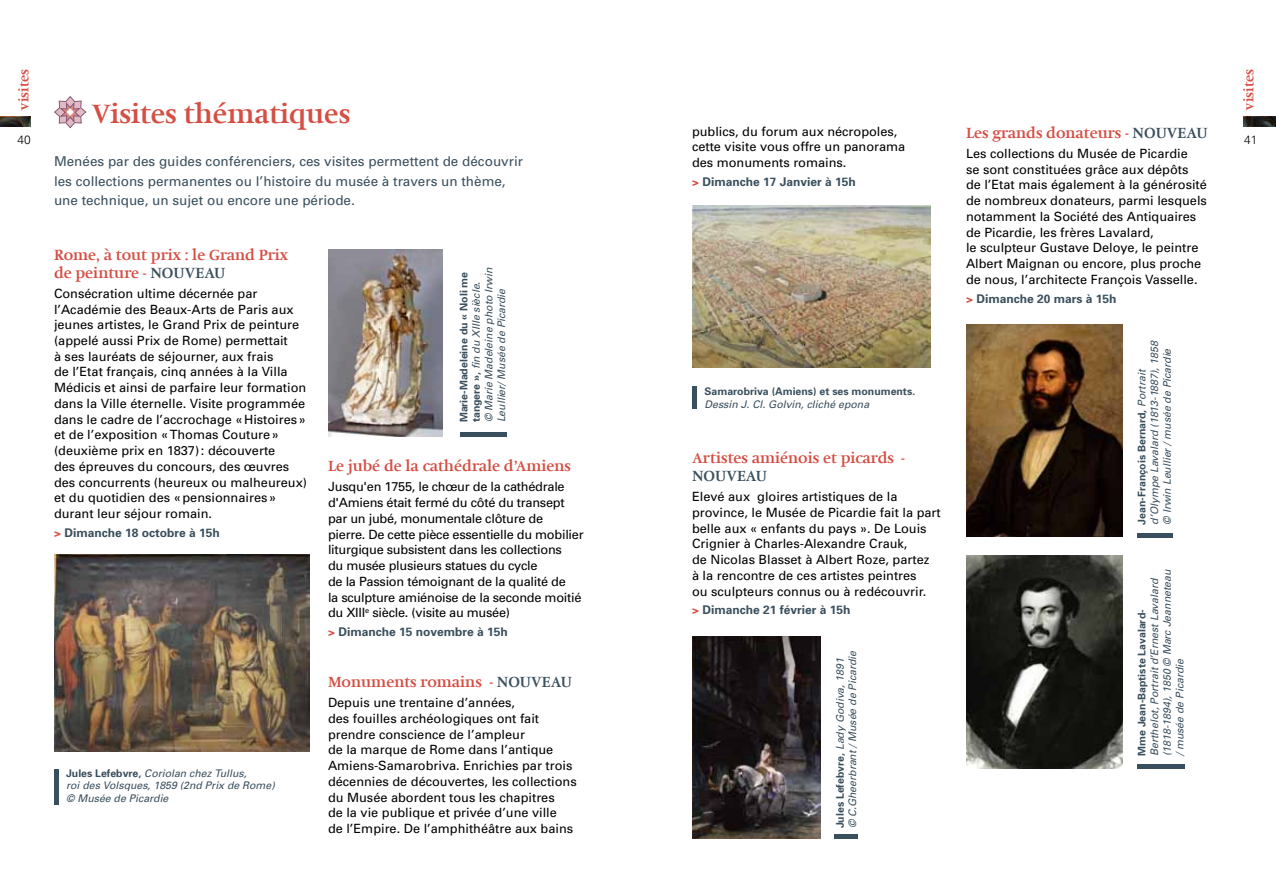
<style>
.page{position:relative;width:1276px;height:893px;background:#fff}
.page>*{position:absolute;margin:0;border:0;box-sizing:border-box;transform-origin:0 0}
.t1{font:700 27px "Hollander Com";color:#d54e44}
.t2{font:700 15px/18px "Hollander Com";color:#d54e44}
.t3{font:700 15px "Hollander Com";color:#3a4f5d}
.t4{font:13.5px/19.5px "Univers";color:#3a4f5d}
.t5{font:700 13.5px "Hollander Com";color:#d54e44}
.t6{font:12.75px/15.8px "Univers";color:#000}
.t7{font:12.75px/15.8px "Univers";letter-spacing:-.02em;color:#000}
.t8{font:700 12px "Univers";color:#3a4f5d}
.t9{font:300 12px "Univers";color:#000}
.t10{font:italic 10.5px/12.6px "Univers";color:#3a4f5d}
.t11{font:700 10.5px "Univers";color:#3a4f5d}
.s1{color:#d54e44}
.s2{color:#3a4f5d}
.s3{font-weight:700;font-style:normal}
</style>
<div class="page">
<img style="left:0;top:117px;width:31px;height:9px">
<img style="left:1243px;top:117px;width:33px;height:9px">
<img style="left:54px;top:555px;width:256px;height:196px">
<img style="left:328px;top:249px;width:114px;height:188px">
<img style="left:692px;top:637px;width:128px;height:202px">
<img style="left:966px;top:324px;width:157px;height:213px">
<img style="left:966px;top:556px;width:157px;height:212px">
<img style="left:692px;top:205px;width:239px;height:163px">
<hr style="left:54px;top:769px;width:4px;height:36px;background:#3a4f5d">
<hr style="left:460px;top:433px;width:46px;height:4px;background:#3a4f5d">
<hr style="left:834px;top:835px;width:24px;height:4px;background:#3a4f5d">
<hr style="left:1137px;top:533px;width:35px;height:4px;background:#3a4f5d">
<hr style="left:1137px;top:764px;width:48px;height:4px;background:#3a4f5d">
<hr style="left:692px;top:386px;width:4px;height:23px;background:#3a4f5d">
<svg style="left:54px;top:96px;width:33px;height:33px"></svg>
<p class="t5" style="left:15px;top:110px;width:42px;rotate:-90deg">visites</p>
<p class="t5" style="left:1240px;top:110px;width:42px;rotate:-90deg">visites</p>
<p class="t6" style="left:692px;top:123px;width:215px">publics, du forum aux nécropoles, cette visite vous offre un panorama des monuments romains.</p>
<p class="t8" style="left:692px;top:174px;width:165px"><span class="s1">&gt;</span> Dimanche 17 Janvier à 15h</p>
<h1 class="t1" style="left:92px;top:96px;width:260px">Visites thématiques</h1>
<p class="t4" style="left:54px;top:152px;width:470px">Menées par des guides conférenciers, ces visites permettent de découvrir les collections permanentes ou l’histoire du musée à travers un thème, une technique, un sujet ou encore une période.</p>
<p class="t2" style="left:966px;top:124px;width:243px">Les grands donateurs - <span class="s2">NOUVEAU</span></p>
<p class="t6" style="left:966px;top:146px;width:242px">Les collections du Musée de Picardie<br>se sont constituées grâce aux dépôts<br>de l’Etat mais également à la générosité de nombreux donateurs, parmi lesquels notamment la Société des Antiquaires de Picardie, les frères Lavalard,<br>le sculpteur Gustave Deloye, le peintre Albert Maignan ou encore, plus proche de nous, l’architecte François Vasselle.</p>
<p class="t8" style="left:966px;top:291px;width:152px"><span class="s1">&gt;</span> Dimanche 20 mars à 15h</p>
<p class="t9" style="left:18px;top:132px;width:15px">40</p>
<p class="t9" style="left:1244px;top:132px;width:15px">41</p>
<p class="t2" style="left:54px;top:246px;width:236px">Rome, à tout prix : le Grand Prix de peinture - <span class="s2">NO UVEAU</span></p>
<p class="t6" style="left:54px;top:285px;width:254px">Consécration ultime décernée par l’Académie des Beaux-Arts de Paris aux jeunes artistes, le Grand Prix de peinture (appelé aussi Prix de Rome) permettait<br>à ses lauréats de séjourner, aux frais<br>de l’Etat français, cinq années à la Villa Médicis et ainsi de parfaire leur formation dans la Ville éternelle. Visite programmée dans le cadre de l’accrochage «Histoires» et de l’exposition «Thomas Couture» (deuxième prix en 1837): découverte<br>des épreuves du concours, des œuvres des concurrents (heureux ou malheureux) et du quotidien des «pensionnaires» durant leur séjour romain.</p>
<p class="t8" style="left:54px;top:525px;width:167px"><span class="s1">&gt;</span> Dimanche 18 octobre à 15h</p>
<p class="t10" style="left:457px;top:422px;width:157px;rotate:-90deg"><span class="s3">Marie-Madeleine du « Noli me tangere »,</span> fin du XIIIe siècle.<br>© Marie Madeleine photo Irwin<br>Leullier/Musée de Picardie</p>
<p class="t10" style="left:1135px;top:525px;width:186px;rotate:-90deg"><span class="s3">Jean-François Bernard,</span> Portrait d’Olympe Lavalard (1813-1887), 1858 © Irwin Leullier /musée de Picardie</p>
<p class="t11" style="left:704px;top:385px;width:212px">Samarobriva (Amiens) et ses monuments.</p>
<p class="t10" style="left:704px;top:398px;width:166px">Dessin J. Cl. Golvin, cliché epona</p>
<p class="t2" style="left:692px;top:449px;width:214px">Artistes amiénois et picards -</p>
<p class="t3" style="left:692px;top:466px;width:77px">NOUVEAU</p>
<p class="t6" style="left:692px;top:489px;width:250px">Elevé aux gloires artistiques de la province, le Musée de Picardie fait la part belle aux « enfants du pays ». De Louis Crignier à Charles-Alexandre Crauk,<br>de Nicolas Blasset à Albert Roze, partez<br>à la rencontre de ces artistes peintres<br>ou sculpteurs connus ou à redécouvrir.</p>
<p class="t8" style="left:692px;top:603px;width:160px"><span class="s1">&gt;</span> Dimanche 21 février à 15h</p>
<p class="t2" style="left:328px;top:457px;width:245px">Le jubé de la cathédrale d’Amiens</p>
<p class="t7" style="left:328px;top:479px;width:257px">Jusqu'en 1755, le chœur de la cathédrale d'Amiens était fermé du côté du transept par un jubé, monumentale clôture de pierre. De cette pièce essentielle du mobilier liturgique subsistent dans les collections<br>du musée plusieurs statues du cycle<br>de la Passion témoignant de la qualité de<br>la sculpture amiénoise de la seconde moitié du XIII<sup>e</sup> siècle. (visite au musée)</p>
<p class="t8" style="left:328px;top:625px;width:181px"><span class="s1">&gt;</span> Dimanche 15 novembre à 15h</p>
<p class="t2" style="left:328px;top:673px;width:245px">Monuments romains - <span class="s2">NOUVEAU</span></p>
<p class="t6" style="left:328px;top:695px;width:250px">Depuis une trentaine d’années,<br>des fouilles archéologiques ont fait prendre conscience de l’ampleur<br>de la marque de Rome dans l’antique Amiens-Samarobriva. Enrichies par trois décennies de découvertes, les collections du Musée abordent tous les chapitres<br>de la vie publique et privée d’une ville<br>de l’Empire. De l’amphithéâtre aux bains</p>
<p class="t10" style="left:1148px;top:756px;width:188px;rotate:-90deg">Berthelot, Portrait d’Ernest Lavalard (1818-1894), 1850 © Marc Jeanneteau /musée de Picardie</p>
<p class="t11" style="left:1135px;top:756px;width:148px;rotate:-90deg">Mme Jean-Baptiste Lavalard-</p>
<p class="t10" style="left:834px;top:828px;width:179px;rotate:-90deg"><span class="s3">Jules Lefebvre,</span> Lady Godiva, 1891 © C.Gheerbrant /Musée de Picardie</p>
<p class="t10" style="left:66px;top:767px;width:210px"><span class="s3">Jules Lefebvre,</span> Coriolan chez Tullus,<br>roi des Volsques, 1859 (2nd Prix de Rome) © Musée de Picardie</p>
</div>
